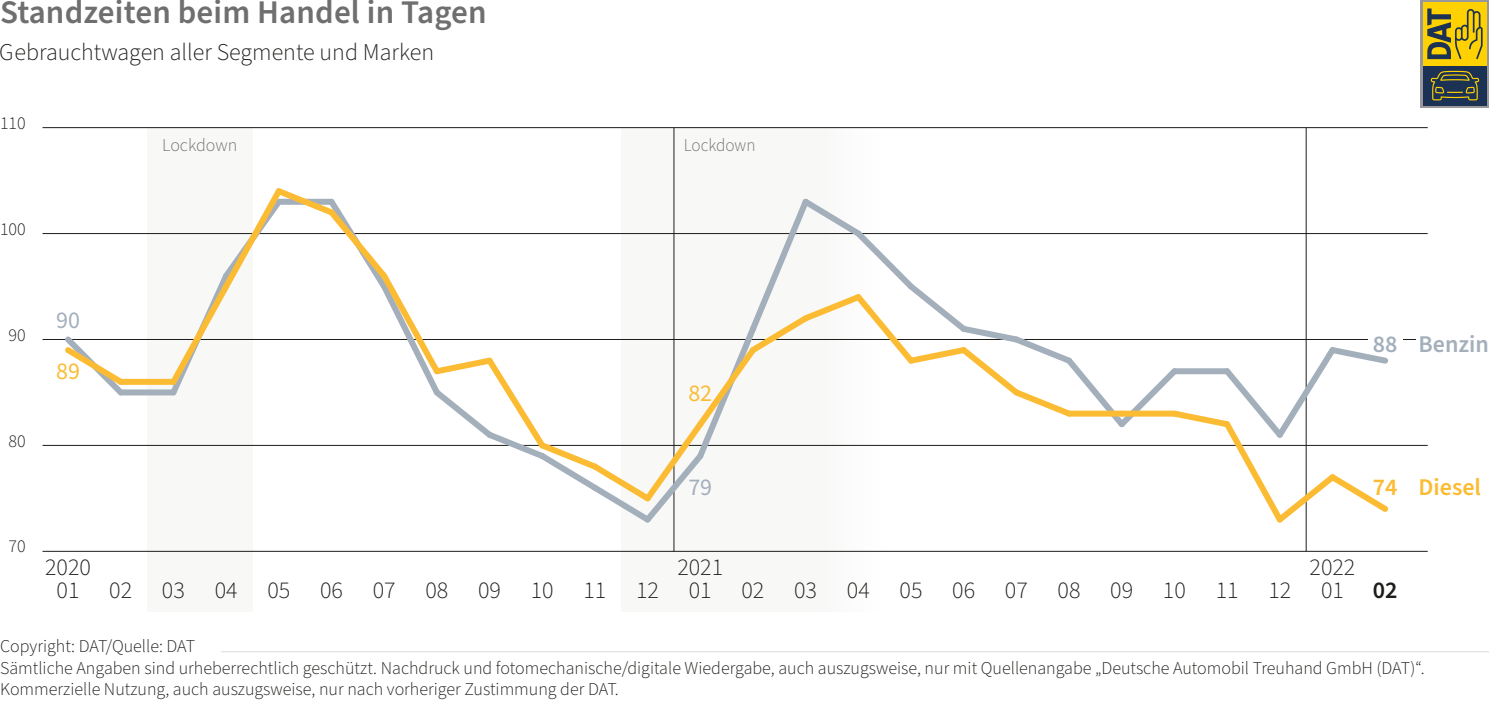
<style>
.page{position:relative;width:1489px;height:702px;background:#fff}
.page>*{position:absolute;margin:0;border:0;box-sizing:border-box;transform-origin:0 0}
.t1{font:600 33px "Source Sans Pro";letter-spacing:.005em;color:#706f6f}
.t2{font:300 24px/23.1px "Source Sans Pro";color:#1d1d1b;text-align:center}
.t3{font:600 24px "Source Sans Pro";color:#fbbc33}
.t4{font:600 24px "Source Sans Pro";color:#a4afbc}
.t5{font:24px "Source Sans Pro";color:#a4afbc}
.t6{font:24px "Source Sans Pro";color:#fbbc33}
.t7{font:600 24px "Source Sans Pro";color:#1d1d1b}
.t8{font:300 18px/21.6px "Source Sans Pro";color:#1d1d1b}
.t9{font:300 18px "Source Sans Pro";color:#706f6f}
.t10{font:300 18px "Source Sans Pro";color:#706f6f;scale:.95 1}
</style>
<div class="page">
<svg style="left:1420px;top:0;width:68px;height:107px"></svg>
<div style="left:1422px;top:2px;width:64px;height:64px;background:#ffd100"></div>
<div style="left:1422px;top:66px;width:64px;height:39px;background:#1b3255"></div>
<svg style="left:1427px;top:9px;width:55px;height:50px"></svg>
<svg style="left:1430px;top:71px;width:48px;height:29px"></svg>
<div style="left:621px;top:128px;width:182px;height:484px;background:#f8f8f7"></div>
<div style="left:803px;top:128px;width:81px;height:484px;background:#fbfafa"></div>
<div style="left:147px;top:128px;width:105px;height:484px;background:#f8f8f7"></div>
<hr style="left:221px;top:651px;width:1267px;height:1px;background:#dadada">
<hr style="left:43px;top:127px;width:1384px;height:1px;background:#1d1d1b">
<hr style="left:43px;top:550px;width:1384px;height:2px;background:#1d1d1b">
<hr style="left:43px;top:339px;width:1384px;height:1px;background:#1d1d1b">
<hr style="left:43px;top:233px;width:1384px;height:1px;background:#1d1d1b">
<hr style="left:43px;top:445px;width:1384px;height:1px;background:#1d1d1b">
<hr style="left:673px;top:128px;width:1px;height:423px;background:#1d1d1b">
<hr style="left:1305px;top:128px;width:1px;height:423px;background:#1d1d1b">
<div style="left:121px;top:389px;width:52px;height:6px;background:#a4afbc"></div>
<svg style="left:65px;top:336px;width:64px;height:60px"></svg>
<div style="left:121px;top:379px;width:52px;height:6px;background:#fbbc33"></div>
<svg style="left:165px;top:183px;width:1228px;height:345px"></svg>
<div style="left:1367px;top:333px;width:34px;height:11px;background:#fff"></div>
<div style="left:1415px;top:333px;width:34px;height:11px;background:#fff"></div>
<h1 class="t1" style="left:0;top:-10px;width:488px">Standzeiten beim Handel in Tagen</h1>
<h2 class="t2" style="left:0;top:41px;width:435px">Gebrauchtwagen aller Segmente und Marken</h2>
<p class="t8" style="left:0;top:113px;width:27px">110</p>
<p class="t8" style="left:0;top:219px;width:27px">100</p>
<p class="t9" style="left:162px;top:133px;width:77px">Lockdown</p>
<p class="t10" style="left:683px;top:133px;width:77px">Lockdown</p>
<p class="t8" style="left:9px;top:324px;width:19px">90</p>
<p class="t8" style="left:9px;top:430px;width:19px">80</p>
<h2 class="t5" style="left:56px;top:304px;width:25px">90</h2>
<h2 class="t6" style="left:56px;top:354px;width:25px">89</h2>
<p class="t8" style="left:9px;top:536px;width:19px">70</p>
<h2 class="t2" style="left:45px;top:556px;width:47px">2020</h2>
<h2 class="t2" style="left:57px;top:579px;width:24px">01</h2>
<h2 class="t2" style="left:109px;top:579px;width:235px">02 03 04 05 06</h2>
<p class="t8" style="left:0;top:635px;width:197px">Copyright: DAT/Quelle: DAT</p>
<h2 class="t6" style="left:688px;top:377px;width:25px">82</h2>
<h2 class="t4" style="left:1372px;top:327px;width:26px">88</h2>
<h2 class="t4" style="left:1418px;top:327px;width:72px">Benzin</h2>
<h2 class="t5" style="left:688px;top:471px;width:25px">79</h2>
<h2 class="t3" style="left:1372px;top:471px;width:26px">74</h2>
<h2 class="t3" style="left:1418px;top:471px;width:64px">Diesel</h2>
<h2 class="t2" style="left:677px;top:556px;width:47px">2021</h2>
<h2 class="t2" style="left:1309px;top:556px;width:47px">2022<br>01</h2>
<h2 class="t2" style="left:373px;top:579px;width:288px">07 08 09 10 11 12</h2>
<h2 class="t2" style="left:741px;top:579px;width:130px">02 03 04</h2>
<h2 class="t7" style="left:1372px;top:574px;width:26px">02</h2>
<h2 class="t2" style="left:688px;top:579px;width:24px">01</h2>
<h2 class="t2" style="left:899px;top:579px;width:393px">05 06 07 08 09 10 11 12</h2>
<p class="t8" style="left:0;top:657px;width:1425px">Sämtliche Angaben sind urheberrechtlich geschützt. Nachdruck und fotomechanische/digitale Wiedergabe, auch auszugsweise, nur mit Quellenangabe „Deutsche Automobil Treuhand GmbH (DAT)“.<br>Kommerzielle Nutzung, auch auszugsweise, nur nach vorheriger Zustimmung der DAT.</p>
</div>
